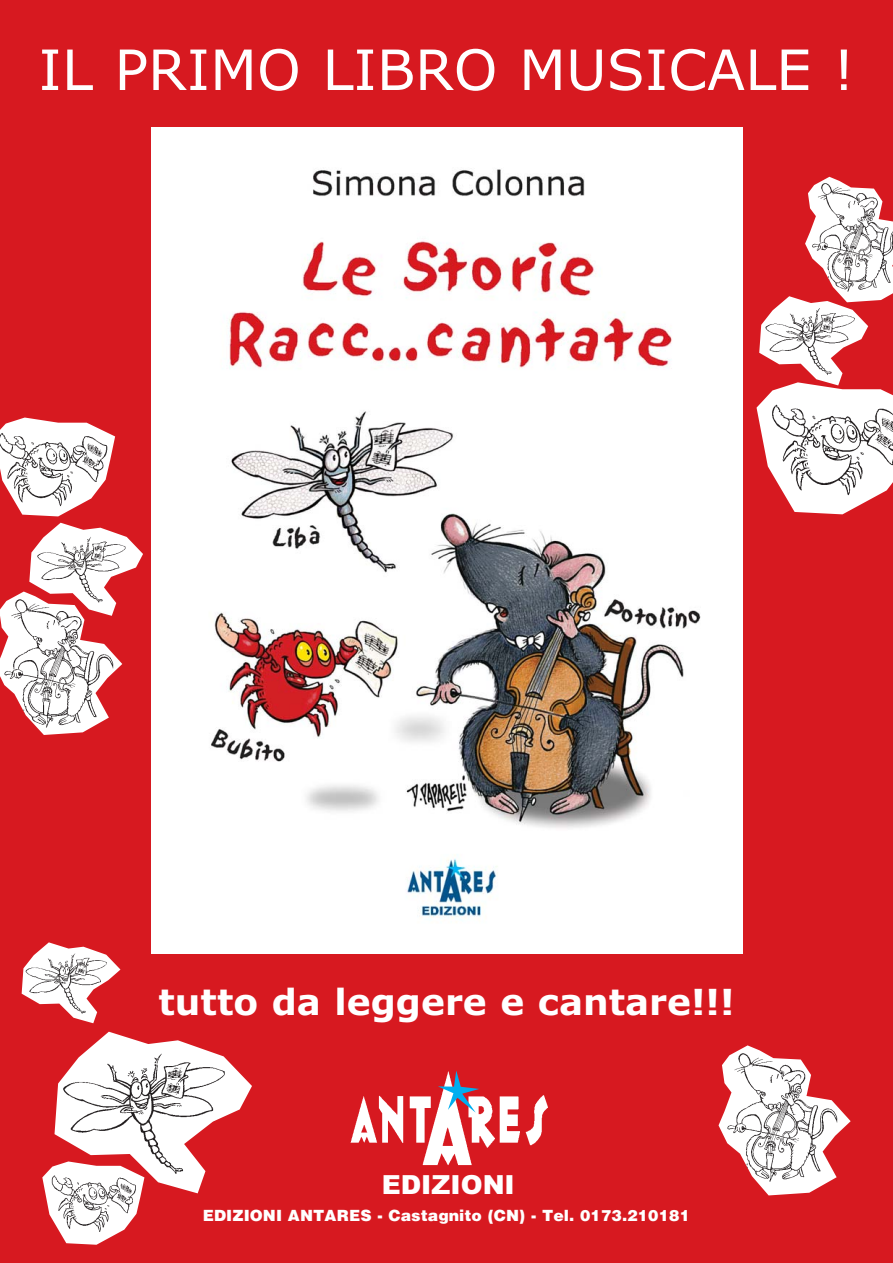
<style>
.page{position:relative;width:893px;height:1263px;background:#fff}
.page>*{position:absolute;margin:0;border:0;box-sizing:border-box;transform-origin:0 0}
.t1{font:55.65px "Verdana";color:#fff}
.t2{font:700 36px "Verdana";color:#fff}
.t3{font:900 26.4px "Arial";color:#fff}
.t4{font:900 15.75px "Helvetica";color:#fff}
</style>
<div class="page">
<div style="left:0;top:1px;width:892px;height:1262px;background:#d71920"></div>
<img style="left:0;top:418px;width:115px;height:98px">
<svg style="left:23px;top:523px;width:120px;height:148px"></svg>
<img style="left:0;top:592px;width:115px;height:143px">
<svg style="left:756px;top:177px;width:136px;height:264px"></svg>
<img style="left:763px;top:382px;width:129px;height:132px">
<svg style="left:43px;top:942px;width:41px;height:5px"></svg>
<img style="left:22px;top:947px;width:98px;height:76px">
<svg style="left:42px;top:1032px;width:210px;height:170px"></svg>
<img style="left:47px;top:1161px;width:97px;height:84px">
<img style="left:350px;top:1070px;width:198px;height:96px">
<svg style="left:438px;top:1071px;width:41px;height:42px"></svg>
<img style="left:152px;top:128px;width:590px;height:826px">
<svg style="left:766px;top:1107px;width:84px;height:88px"></svg>
<img style="left:718px;top:1045px;width:120px;height:148px">
<h1 class="t1" style="left:38px;top:48px;width:817px">IL PRIMO LIBRO MUSICALE !</h1>
<h2 class="t2" style="left:158px;top:988px;width:577px">tutto da leggere e cantare!!!</h2>
<h3 class="t3" style="left:381px;top:1175px;width:135px">EDIZIONI</h3>
<p class="t4" style="left:203px;top:1210px;width:489px">EDIZIONI ANTARES - Castagnito (CN) - Tel. 0173.210181</p>
</div>
